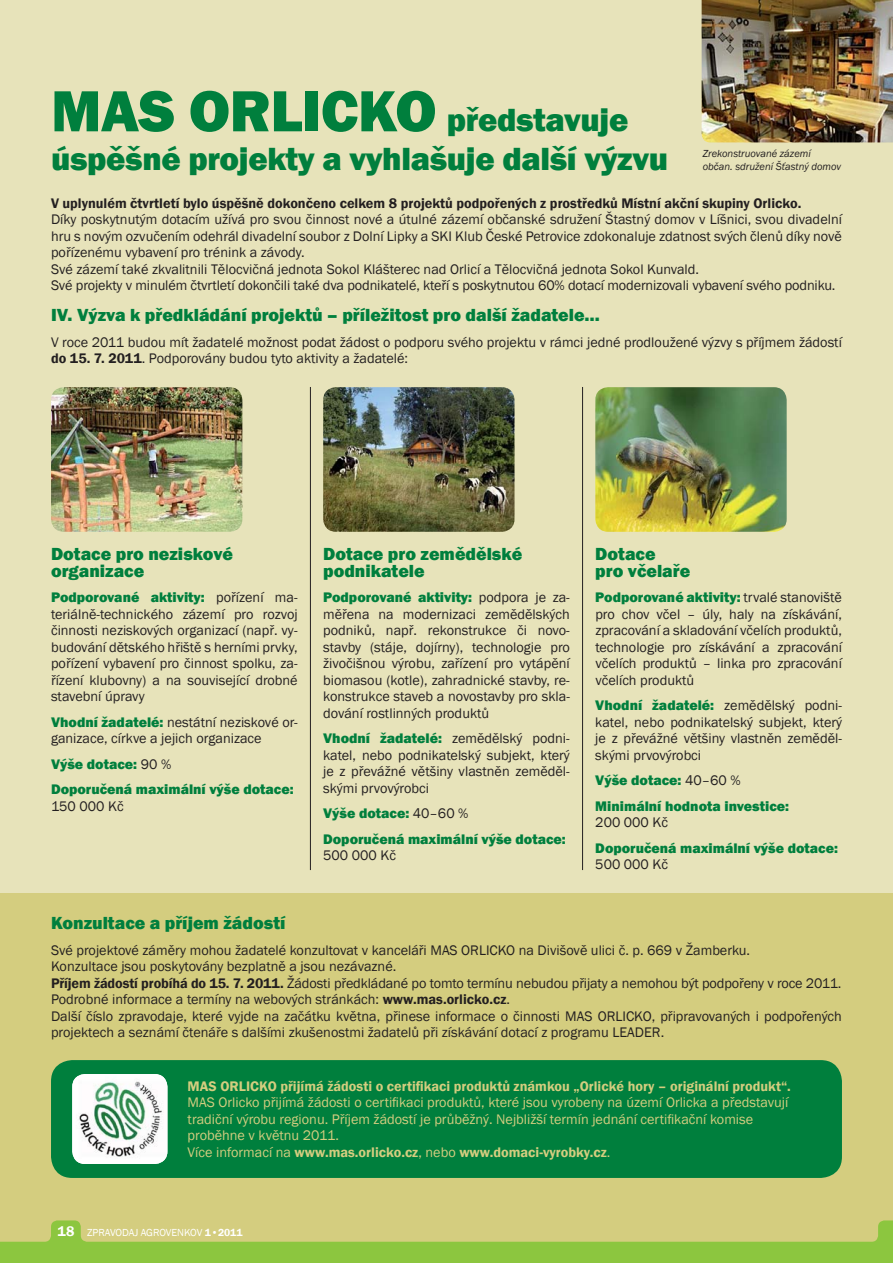
<style>
.page{position:relative;width:893px;height:1263px;background:#e7e3ba}
.page>*{position:absolute;margin:0;border:0;box-sizing:border-box;transform-origin:0 0}
.t1{font:800 33px/39px "Franklin Gothic";letter-spacing:-.01em;color:#007f3d}
.t2{font:800 18px/16.5px "Franklin Gothic";color:#007f3d}
.t3{font:14.25px/16.5px "Franklin Gothic";color:#231f20;text-align:justify}
.t4{font:14.25px/16.5px "Franklin Gothic";color:#d4cd7f}
.t5{font:800 14.25px/25.5px "Franklin Gothic";color:#007f3d}
.t6{font:600 14.25px "Franklin Gothic";color:#231f20}
.t7{font:600 14.25px "Franklin Gothic";color:#d4cd7f}
.t8{font:italic 10.5px/12.6px "Franklin Gothic";color:#231f20}
.t9{font:10.5px "Franklin Gothic";color:#fff}
.s1{font-size:60px}
.s2{font-weight:600}
.s3{font-weight:800;color:#007f3d}
.s4{font-weight:400;color:#231f20}
.s5{font-weight:600;font-size:14.25px}
</style>
<div class="page">
<div style="left:0;top:893px;width:893px;height:370px;background:#d4cd7f"></div>
<svg style="left:0;top:1220px;width:893px;height:43px"></svg>
<hr style="left:310px;top:387px;width:1px;height:483px;background:#231f20">
<hr style="left:582px;top:387px;width:1px;height:483px;background:#231f20">
<img style="left:51px;top:387px;width:191px;height:145px;border-radius:13px">
<img style="left:595px;top:387px;width:192px;height:145px;border-radius:13px">
<img style="left:323px;top:387px;width:191px;height:145px;border-radius:13px">
<div style="left:51px;top:1060px;width:791px;height:118px;background:#007f3d;border-radius:21px"></div>
<img style="left:72px;top:1074px;width:95px;height:90px;border-radius:13px">
<img style="left:702px;top:0;width:191px;height:142px">
<h1 class="t1" style="left:51px;top:100px;width:619px"><span class="s1">MAS ORLICKO</span> představuje úspěšné projekty a vyhlašuje další výzvu</h1>
<p class="t8" style="left:703px;top:147px;width:140px">Zrekonstruované zázemí občan. sdružení Šťastný domov</p>
<p class="t6" style="left:51px;top:195px;width:752px">V uplynulém čtvrtletí bylo úspěšně dokončeno celkem 8 projektů podpořených z prostředků Místní akční skupiny Orlicko.</p>
<p class="t3" style="left:51px;top:211px;width:792px;text-align:left">Díky poskytnutým dotacím užívá pro svou činnost nové a útulné zázemí občanské sdružení Štastný domov v Líšnici, svou divadelní hru s novým ozvučením odehrál divadelní soubor z Dolní Lipky a SKI Klub České Petrovice zdokonaluje zdatnost svých členů díky nově pořízenému vybavení pro trénink a závody.<br>Své zázemí také zkvalitnili Tělocvičná jednota Sokol Klášterec nad Orlicí a Tělocvičná jednota Sokol Kunvald.<br>Své projekty v minulém čtvrtletí dokončili také dva podnikatelé, kteří s poskytnutou 60% dotací modernizovali vybavení svého podniku.</p>
<p class="t2" style="left:51px;top:306px;width:550px">IV. Výzva k předkládání projektů – příležitost pro další žadatele…</p>
<p class="t3" style="left:51px;top:333px;width:792px">V roce 2011 budou mít žadatelé možnost podat žádost o podporu svého projektu v rámci jedné prodloužené výzvy s příjmem žádostí <span class="s2">do 15. 7. 2011</span>. Podporovány budou tyto aktivity a žadatelé:</p>
<p class="t2" style="left:51px;top:546px;width:183px">Dotace pro neziskové organizace</p>
<p class="t3" style="left:51px;top:589px;width:248px"><span class="s3">Podporované aktivity:</span> pořízení ma&shy;teriálně-technického zázemí pro rozvoj činnosti neziskových organizací (např. vy&shy;budování dětského hřiště s herními prvky, pořízení vybavení pro činnost spolku, za&shy;řízení klubovny) a na související drobné stavební úpravy</p>
<p class="t3" style="left:51px;top:714px;width:248px"><span class="s3">Vhodní žadatelé:</span> nestátní neziskové or&shy;ganizace, církve a jejich organizace</p>
<p class="t5" style="left:51px;top:751px;width:244px">Výše dotace: <span class="s4">90 %<br></span>Doporučená maximální výše dotace:</p>
<p class="t3" style="left:51px;top:798px;width:74px">150 000 Kč</p>
<p class="t2" style="left:323px;top:546px;width:201px">Dotace pro zemědělské podnikatele</p>
<p class="t3" style="left:323px;top:589px;width:248px"><span class="s3">Podporované aktivity:</span> podpora je za&shy;měřena na modernizaci zemědělských podniků, např. rekonstrukce či novo&shy;stavby (stáje, dojírny), technologie pro živočišnou výrobu, zařízení pro vytápění biomasou (kotle), zahradnické stavby, re&shy;konstrukce staveb a novostavby pro skla&shy;dování rostlinných produktů</p>
<p class="t3" style="left:323px;top:730px;width:248px"><span class="s3">Vhodní žadatelé:</span> zemědělský podni&shy;katel, nebo podnikatelský subjekt, který je z převážné většiny vlastněn zeměděl&shy;skými prvovýrobci</p>
<p class="t5" style="left:323px;top:801px;width:244px">Výše dotace: <span class="s4">40–60 %<br></span>Doporučená maximální výše dotace:</p>
<p class="t3" style="left:323px;top:847px;width:74px">500 000 Kč</p>
<p class="t2" style="left:595px;top:546px;width:96px">Dotace<br>pro včelaře</p>
<p class="t3" style="left:595px;top:589px;width:248px"><span class="s3">Podporované aktivity:</span> trvalé stanoviště pro chov včel – úly, haly na získávání, zpracování a skladování včelích produktů, technologie pro získávání a zpracování včelích produktů – linka pro zpracování včelích produktů</p>
<p class="t3" style="left:595px;top:697px;width:248px"><span class="s3">Vhodní žadatelé:</span> zemědělský podni&shy;katel, nebo podnikatelský subjekt, který je z převážné většiny vlastněn zeměděl&shy;skými prvovýrobci</p>
<p class="t5" style="left:595px;top:768px;width:195px">Výše dotace: <span class="s4">40–60 %<br></span>Minimální hodnota investice:</p>
<p class="t3" style="left:595px;top:814px;width:74px">200 000 Kč</p>
<p class="t5" style="left:595px;top:835px;width:244px">Doporučená maximální výše dotace:</p>
<p class="t3" style="left:595px;top:856px;width:74px">500 000 Kč</p>
<p class="t2" style="left:51px;top:915px;width:236px">Konzultace a příjem žádostí</p>
<p class="t3" style="left:51px;top:942px;width:792px;text-align:left">Své projektové záměry mohou žadatelé konzultovat v kanceláři MAS ORLICKO na Divišově ulici č. p. 669 v Žamberku.<br>Konzultace jsou poskytovány bezplatně a jsou nezávazné.<br><span class="s2">Příjem žádostí probíhá do 15. 7. 2011.</span> Žádosti předkládané po tomto termínu nebudou přijaty a nemohou být podpořeny v roce 2011.<br>Podrobné informace a termíny na webových stránkách: <span class="s2">www.mas.orlicko.cz</span>.<br>Další číslo zpravodaje, které vyjde na začátku května, přinese informace o činnosti MAS ORLICKO, připravovaných i podpořených projektech a seznámí čtenáře s dalšími zkušenostmi žadatelů při získávání dotací z programu LEADER.</p>
<p class="t7" style="left:188px;top:1078px;width:605px">MAS ORLICKO přijímá žádosti o certifikaci produktů známkou „Orlické hory – originální produkt“.</p>
<p class="t4" style="left:188px;top:1094px;width:602px">MAS Orlicko přijímá žádosti o certifikaci produktů, které jsou vyrobeny na území Orlicka a představují tradiční výrobu regionu. Příjem žádostí je průběžný. Nejbližší termín jednání certifikační komise proběhne v květnu 2011.<br>Více informací na <span class="s2">www.mas.orlicko.cz</span>, nebo <span class="s2">www.domaci-vyrobky.cz</span>.</p>
<p class="t9" style="left:57px;top:1226px;width:187px"><span class="s5">18</span> ZPRAVODAJ AGROVENKOV <span class="s2">1•2011</span></p>
</div>
